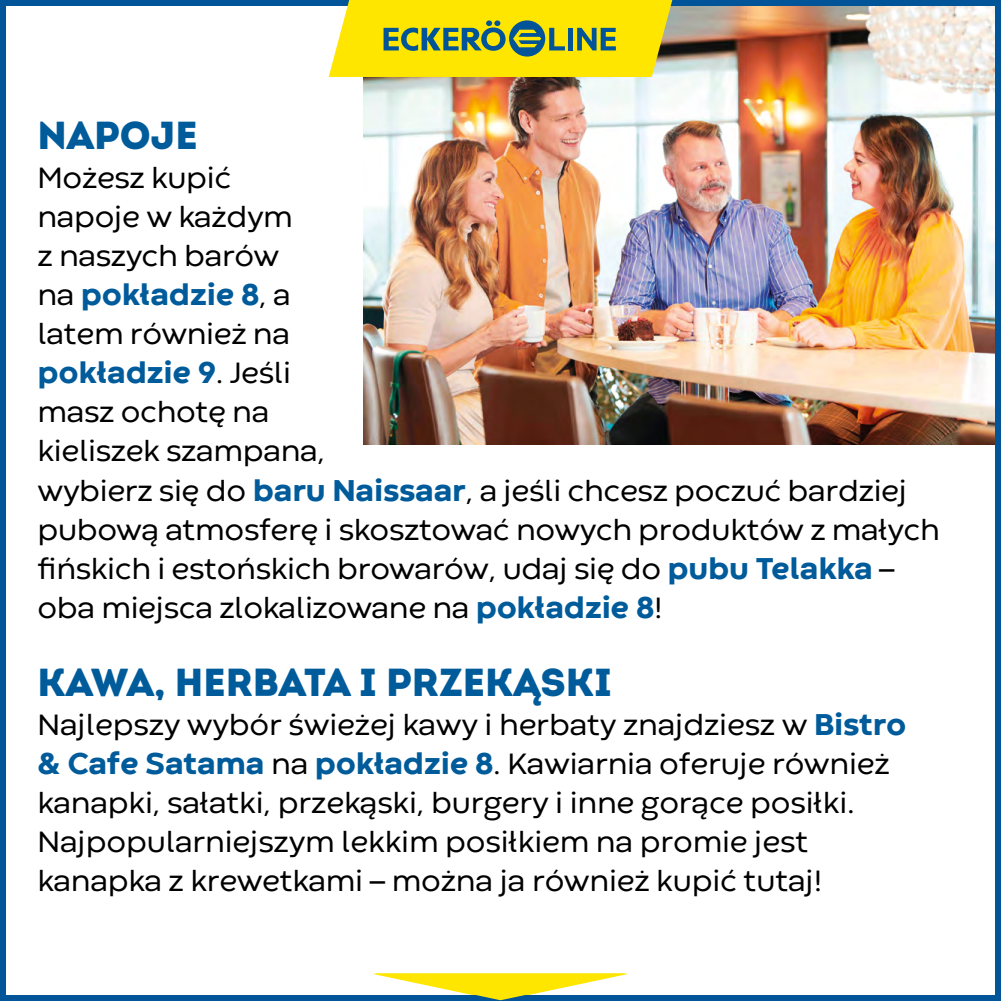
<style>
.page{position:relative;width:1001px;height:1001px;background:#fff}
.page>*{position:absolute;margin:0;border:0;box-sizing:border-box;transform-origin:0 0}
.Vahekas{font:900 39px "Intro";color:#005b9b}
.TEKST_taandeta{font:800 31.5px "Codec Warm";letter-spacing:-.01em;color:#005b9b}
.TEKST_taandeta-2{font:30.75px/39px "Codec Warm";letter-spacing:-.01em;color:#000}
.s1{font-weight:400;font-size:30.75px;color:#000}
.s2{font-weight:800;font-size:31.5px;color:#005b9b}
.s3{font-family:"Helvetica Neue LT Pro"}
</style>
<div class="page">
<img style="left:363px;top:7px;width:630px;height:437px">
<div style="left:0;top:0;width:1000px;height:1000px;border:6px solid #005497"></div>
<svg style="left:329px;top:0;width:343px;height:77px;background:#ddd21d"></svg>
<div style="left:568px;top:28px;width:5px;height:22px;background:#005497"></div>
<svg style="left:373px;top:973px;width:255px;height:27px"></svg>
<p class="Vahekas" style="left:38px;top:110px;width:162px">NAPOJE</p>
<p class="TEKST_taandeta-2" style="left:38px;top:160px;width:257px">Możesz kupić napoje w każdym z naszych barów</p>
<p class="TEKST_taandeta" style="left:38px;top:274px;width:255px"><span class="s1">na</span> pokładzie 8<span class="s1">, a</span></p>
<p class="TEKST_taandeta-2" style="left:38px;top:316px;width:254px">latem również na</p>
<p class="TEKST_taandeta" style="left:38px;top:352px;width:255px">pokładzie 9<span class="s1">. Jeśli</span></p>
<p class="TEKST_taandeta-2" style="left:38px;top:394px;width:903px">masz ochotę na<br>kieliszek szampana,<br>wybierz się do <span class="s2">baru Naissaar</span>, a jeśli chcesz poczuć bardziej pubową atmosferę i skosztować nowych produktów z małych fińskich i estońskich browarów, udaj się do <span class="s2">pubu Telakka</span> <span class="s3">– </span>oba miejsca zlokalizowane na <span class="s2">pokładzie 8</span>!</p>
<p class="Vahekas" style="left:38px;top:656px;width:576px">KAWA, HERBATA I PRZEKĄSKI</p>
<p class="TEKST_taandeta-2" style="left:38px;top:706px;width:870px">Najlepszy wybór świeżej kawy i herbaty znajdziesz w <span class="s2">Bistro &amp; Cafe Satama</span> na <span class="s2">pokładzie 8</span>. Kawiarnia oferuje również kanapki, sałatki, przekąski, burgery i inne gorące posiłki.<br>Najpopularniejszym lekkim posiłkiem na promie jest kanapka z krewetkami <span class="s3">–</span> można ja również kupić tutaj!</p>
</div>
